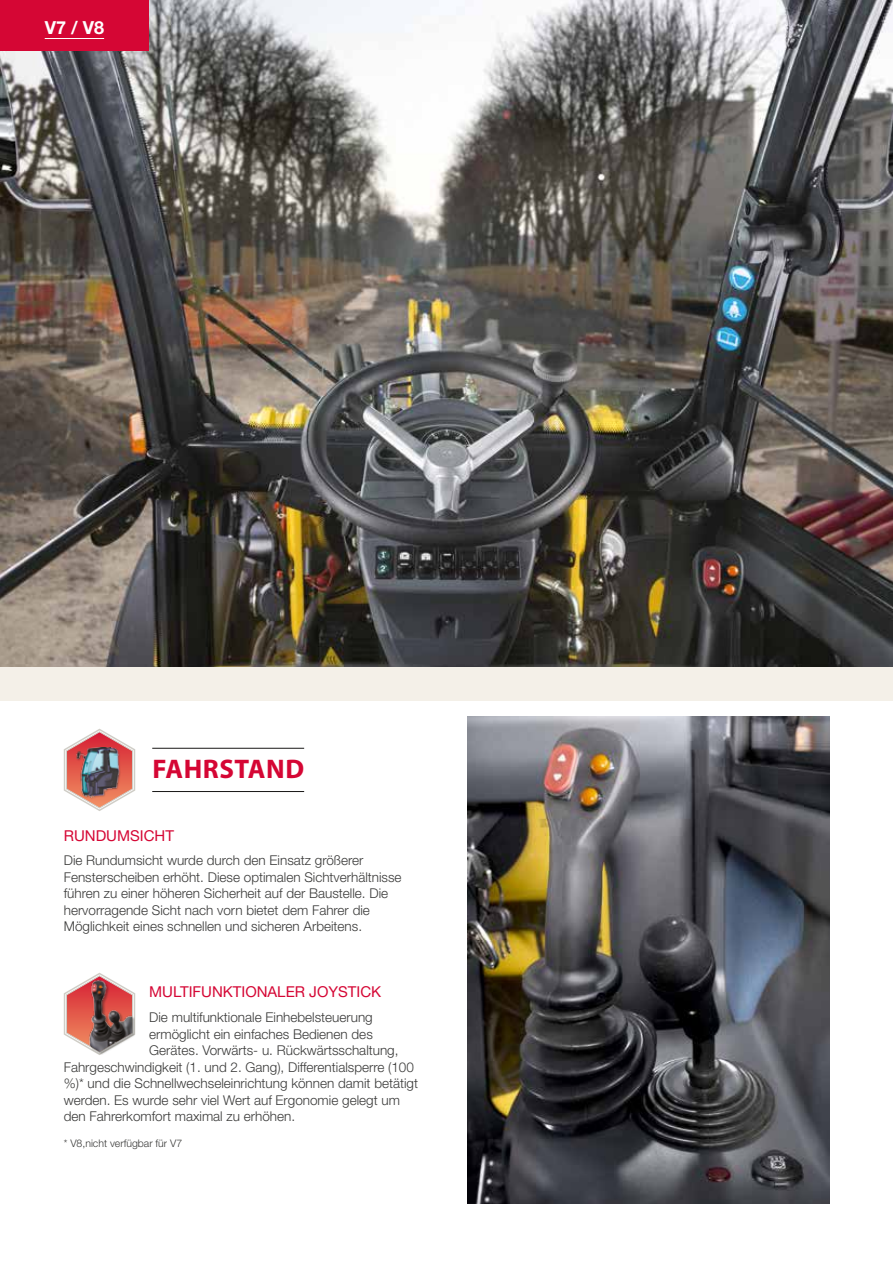
<style>
.page{position:relative;width:893px;height:1263px;background:#fff}
.page>*{position:absolute;margin:0;border:0;box-sizing:border-box;transform-origin:0 0}
.t1{font:700 27px "Myriad Pro";letter-spacing:.02em;color:#d50634}
.t2{font:700 18px "Helvetica Neue LT Std";color:#fff}
.t3{font:15px "Helvetica Neue LT Std";color:#d50634}
.t4{font:300 13.5px/16.5px "Helvetica Neue LT Std";color:#3a3a39}
.t5{font:300 10.5px "Helvetica Neue LT Std";color:#3a3a39}
</style>
<div class="page">
<img style="left:0;top:0;width:893px;height:667px">
<div style="left:0;top:667px;width:893px;height:33px;background:#f4f0e8"></div>
<img style="left:468px;top:717px;width:361px;height:487px">
<hr style="left:152px;top:748px;width:152px;height:1px;background:#181716">
<hr style="left:152px;top:791px;width:152px;height:1px;background:#181716">
<svg style="left:63px;top:728px;width:73px;height:83px"></svg>
<div style="left:76px;top:747px;width:46px;height:53px;background:#181716;opacity:.35"></div>
<img style="left:73px;top:747px;width:48px;height:50px">
<svg style="left:63px;top:972px;width:73px;height:73px"></svg>
<div style="left:89px;top:981px;width:46px;height:74px;background:#181716;opacity:.35"></div>
<img style="left:82px;top:978px;width:50px;height:74px">
<div style="left:0;top:0;width:149px;height:51px;background:#d50634"></div>
<hr style="left:45px;top:38px;width:59px;height:1px;background:#fff">
<h2 class="t2" style="left:45px;top:16px;width:61px">V7 / V8</h2>
<h1 class="t1" style="left:153px;top:752px;width:153px">FAHRSTAND</h1>
<p class="t3" style="left:64px;top:826px;width:112px">RUNDUMSICHT</p>
<p class="t4" style="left:64px;top:852px;width:339px">Die Rundumsicht wurde durch den Einsatz größerer Fensterscheiben erhöht. Diese optimalen Sichtverhältnisse führen zu einer höheren Sicherheit auf der Baustelle. Die hervorragende Sicht nach vorn bietet dem Fahrer die Möglichkeit eines schnellen und sicheren Arbeitens.</p>
<p class="t3" style="left:149px;top:983px;width:233px">MULTIFUNKTIONALER JOYSTICK</p>
<p class="t4" style="left:149px;top:1009px;width:225px">Die multifunktionale Einhebelsteuerung</p>
<p class="t4" style="left:149px;top:1025px;width:225px">ermöglicht ein einfaches Bedienen des</p>
<p class="t4" style="left:149px;top:1042px;width:251px">Gerätes. Vorwärts- u. Rückwärtsschaltung,</p>
<p class="t4" style="left:64px;top:1058px;width:352px">Fahrgeschwindigkeit (1. und 2. Gang), Differentialsperre (100</p>
<p class="t4" style="left:64px;top:1075px;width:356px">%)* und die Schnellwechseleinrichtung können damit betätigt</p>
<p class="t4" style="left:64px;top:1091px;width:338px">werden. Es wurde sehr viel Wert auf Ergonomie gelegt um</p>
<p class="t4" style="left:64px;top:1108px;width:233px">den Fahrerkomfort maximal zu erhöhen.</p>
<p class="t5" style="left:64px;top:1136px;width:120px">* V8,nicht verfügbar für V7</p>
</div>
